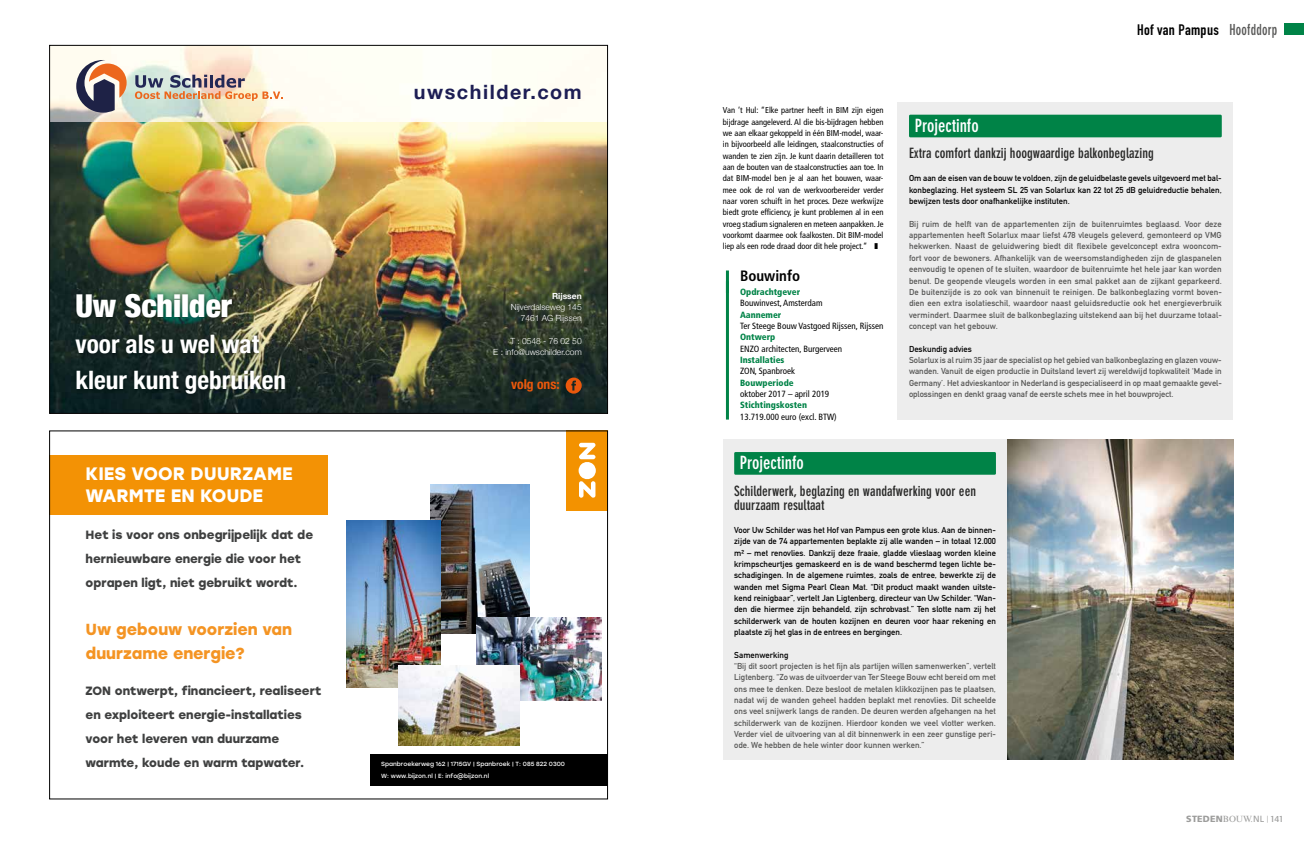
<style>
.page{position:relative;width:1304px;height:842px;background:#fff}
.page>*{position:absolute;margin:0;border:0;box-sizing:border-box;transform-origin:0 0}
.t1{font:900 condensed 31.5px "Helvetica Neue";color:#fff}
.t2{font:700 condensed 25.4px/35.8px "Helvetica Neue";color:#fff}
.t3{font:700 19.7px "Helvetica Neue";letter-spacing:.08em;color:#1d1e54}
.t4{font:700 18px/21.6px "Stolzl";color:#fff}
.t5{font:700 condensed 18px "DIN Neuzeit Grotesk Std";color:#fff}
.t6{font:700 16px/24px "Stolzl";color:#f49423}
.t7{font:15px "DIN Engschrift Std";letter-spacing:.02em;color:#000;scale:1.04 1}
.t8{font:700 condensed 15px "Frutiger LT Std";color:#000}
.t9{font:700 condensed 14px/14px "DIN Neuzeit Grotesk Std";color:#282827}
.t10{font:700 condensed 13.6px "Helvetica Neue";color:#ea580c}
.t11{font:700 12px/24px "Stolzl";color:#3f4040}
.t12{font:condensed 9px "Frutiger LT Std";color:#000}
.t13{font:900 condensed 9px "Frutiger LT Std";color:#008347}
.t14{font:900 9px "Frutiger LT Std";letter-spacing:.02em;color:#9d9d9c}
.t15{font:8.5px/11.3px "DIN Mittelschrift Std";color:#575756;text-align:justify}
.t16{font:8.5px/11.3px "DIN Mittelschrift Std";color:#000;text-align:justify}
.t17{font:condensed 8.5px/11.3px "Frutiger LT Std";letter-spacing:-.005em;color:#000;text-align:justify}
.t18{font:300 8.5px/11.3px "Helvetica Neue";color:#fff;text-align:right}
.t19{font:700 8.5px "Helvetica Neue";color:#fff}
.t20{font:6px/12px "Stolzl";color:#fff}
.s1{font-family:"DIN Neuzeit Grotesk Std";font-weight:700;font-stretch:condensed;color:#575756}
.s2{font-family:"Times New Roman MT Std";font-weight:400}
.s3{font-weight:400}
.s4{font-family:"Quay Sans ITC Std";font-weight:400;font-size:7px}
.s5{font-family:"Quay Sans ITC Std";font-weight:500}
</style>
<div class="page">
<div style="left:1284px;top:24px;width:20px;height:11px;background:#008347"></div>
<img style="left:51px;top:121px;width:555px;height:291px">
<img style="left:66px;top:244px;width:236px;height:165px">
<svg style="left:450px;top:244px;width:144px;height:165px;background:#3e442e"></svg>
<svg style="left:51px;top:45px;width:558px;height:76px"></svg>
<div style="left:50px;top:455px;width:278px;height:60px;background:#f39205"></div>
<img style="left:430px;top:485px;width:99px;height:148px">
<img style="left:346px;top:520px;width:95px;height:168px">
<img style="left:477px;top:617px;width:125px;height:83px">
<img style="left:399px;top:666px;width:120px;height:80px">
<div style="left:566px;top:431px;width:42px;height:80px;background:#f39200"></div>
<svg style="left:579px;top:443px;width:17px;height:55px"></svg>
<div style="left:370px;top:754px;width:238px;height:32px;background:#000"></div>
<div style="left:723px;top:439px;width:284px;height:321px;background:#ededed"></div>
<div style="left:734px;top:452px;width:262px;height:23px;background:#008347"></div>
<div style="left:898px;top:102px;width:335px;height:318px;background:#ededed"></div>
<div style="left:909px;top:115px;width:313px;height:22px;background:#008347"></div>
<hr style="left:726px;top:270px;width:3px;height:23px;background:#008347">
<hr style="left:726px;top:281px;width:3px;height:139px;background:#008347">
<img style="left:1007px;top:439px;width:226px;height:321px">
<h3 class="t3" style="left:414px;top:77px;width:169px">uwschilder.com</h3>
<h1 class="t1" style="left:75px;top:280px;width:158px">Uw Schilder</h1>
<h2 class="t2" style="left:75px;top:324px;width:212px">voor als u wel wat kleur kunt gebruiken</h2>
<h1 class="t1" style="left:75px;top:304px;width:158px">Uw Schilder</h1>
<h2 class="t2" style="left:75px;top:348px;width:185px">voor als u wel wat</h2>
<h3 class="t4" style="left:86px;top:462px;width:209px">KIES VOOR DUURZAME<br>WARMTE EN KOUDE</h3>
<h3 class="t11" style="left:86px;top:522px;width:229px">Het is voor ons onbegrijpelijk dat de hernieuwbare energie die voor het oprapen ligt, niet gebruikt wordt.</h3>
<h3 class="t6" style="left:86px;top:616px;width:208px">Uw gebouw voorzien van duurzame energie?</h3>
<h3 class="t11" style="left:86px;top:678px;width:237px">ZON ontwerpt, financieert, realiseert en exploiteert energie-installaties voor het leveren van duurzame warmte, koude en warm tapwater.</h3>
<p class="t19" style="left:552px;top:289px;width:31px">Rijssen</p>
<p class="t18" style="left:511px;top:301px;width:73px">Nijverdalseweg 145<br>7461 AG Rijssen</p>
<p class="t18" style="left:493px;top:335px;width:90px">T : 0548 - 76 02 50<br>E : info@uwschilder.com</p>
<h3 class="t10" style="left:511px;top:373px;width:50px">volg ons:</h3>
<p class="t19" style="left:552px;top:313px;width:31px">Rijssen</p>
<p class="t18" style="left:521px;top:336px;width:62px">7461 AG Rijssen</p>
<p class="t20" style="left:381px;top:758px;width:185px">Spanbroekerweg 162 | 1715GV | Spanbroek | T: 085 822 0300<br>W: www.bijzon.nl | E: info@bijzon.nl</p>
<h3 class="t7" style="left:1137px;top:21px;width:136px">Hof van Pampus <span class="s1">Hoofddorp</span></h3>
<p class="t17" style="left:723px;top:105px;width:162px">Van ’t Hul: “Elke partner heeft in BIM zijn eigen bijdrage aangeleverd. Al die bis-bijdragen hebben we aan elkaar gekoppeld in één BIM-model, waar&shy;in bijvoorbeeld alle leidingen, staalconstructies of wanden te zien zijn. Je kunt daarin detailleren tot aan de bouten van de staalconstructies aan toe. In dat BIM-model ben je al aan het bouwen, waar&shy;mee ook de rol van de werkvoorbereider verder naar voren schuift in het proces. Deze werkwijze biedt grote efficiency, je kunt problemen al in een vroeg stadium signaleren en meteen aanpakken. Je voorkomt daarmee ook faalkosten. Dit BIM-model liep als een rode draad door dit hele project.” ❚</p>
<h3 class="t8" style="left:740px;top:266px;width:62px">Bouwinfo</h3>
<p class="t13" style="left:740px;top:286px;width:62px">Opdrachtgever</p>
<p class="t12" style="left:740px;top:298px;width:84px">Bouwinvest, Amsterdam</p>
<p class="t13" style="left:740px;top:309px;width:43px">Aannemer</p>
<p class="t12" style="left:740px;top:320px;width:145px">Ter Steege Bouw Vastgoed Rijssen, Rijssen</p>
<p class="t13" style="left:740px;top:332px;width:37px">Ontwerp</p>
<p class="t12" style="left:740px;top:343px;width:104px">ENZO architecten, Burgerveen</p>
<p class="t13" style="left:740px;top:354px;width:46px">Installaties</p>
<p class="t12" style="left:740px;top:366px;width:56px">ZON, Spanbroek</p>
<p class="t13" style="left:740px;top:377px;width:55px">Bouwperiode</p>
<p class="t12" style="left:740px;top:389px;width:91px">oktober 2017 – april 2019</p>
<p class="t13" style="left:740px;top:400px;width:69px">Stichtingskosten</p>
<p class="t12" style="left:740px;top:411px;width:98px">13.719.000 euro (excl. BTW)</p>
<h3 class="t5" style="left:915px;top:115px;width:65px">Projectinfo</h3>
<h3 class="t9" style="left:909px;top:147px;width:246px">Extra comfort dankzij hoogwaardige balkonbeglazing</h3>
<p class="t16" style="left:909px;top:173px;width:314px">Om aan de eisen van de bouw te voldoen, zijn de geluidbelaste gevels uitgevoerd met bal&shy;konbeglazing. Het systeem SL 25 van Solarlux kan 22 tot 25 dB geluidreductie behalen, bewijzen tests door onafhankelijke instituten.</p>
<p class="t15" style="left:909px;top:218px;width:314px">Bij ruim de helft van de appartementen zijn de buitenruimtes beglaasd. Voor deze appartementen heeft Solarlux maar liefst 478 vleugels geleverd, gemonteerd op VMG hekwerken. Naast de geluidwering biedt dit flexibele gevelconcept extra wooncom&shy;fort voor de bewoners. Afhankelijk van de weersomstandigheden zijn de glaspanelen eenvoudig te openen of te sluiten, waardoor de buitenruimte het hele jaar kan worden benut. De geopende vleugels worden in een smal pakket aan de zijkant geparkeerd.<br>De buitenzijde is zo ook van binnenuit te reinigen. De balkonbeglazing vormt boven&shy;dien een extra isolatieschil, waardoor naast geluidsreductie ook het energieverbruik vermindert. Daarmee sluit de balkonbeglazing uitstekend aan bij het duurzame totaal&shy;concept van het gebouw.</p>
<p class="t16" style="left:909px;top:343px;width:64px">Deskundig advies</p>
<p class="t15" style="left:909px;top:354px;width:314px">Solarlux is al ruim 35 jaar de specialist op het gebied van balkonbeglazing en glazen vouw&shy;wanden. Vanuit de eigen productie in Duitsland levert zij wereldwijd topkwaliteit ‘Made in Germany’. Het advieskantoor in Nederland is gespecialiseerd in op maat gemaakte gevel&shy;oplossingen en denkt graag vanaf de eerste schets mee in het bouwproject.</p>
<h3 class="t5" style="left:740px;top:452px;width:65px">Projectinfo</h3>
<h3 class="t9" style="left:734px;top:484px;width:243px">Schilderwerk, beglazing en wandafwerking voor een duurzaam resultaat</h3>
<p class="t16" style="left:734px;top:524px;width:263px">Voor Uw Schilder was het Hof van Pampus een grote klus. Aan de binnen&shy;zijde van de 74 appartementen beplakte zij alle wanden – in totaal 12.000 m² – met renovlies. Dankzij deze fraaie, gladde vlieslaag worden kleine krimpscheurtjes gemaskeerd en is de wand beschermd tegen lichte be&shy;schadigingen. In de algemene ruimtes, zoals de entree, bewerkte zij de wanden met Sigma Pearl Clean Mat. “Dit product maakt wanden uitste&shy;kend reinigbaar”, vertelt Jan Ligtenberg, directeur van Uw Schilder. “Wan&shy;den die hiermee zijn behandeld, zijn schrobvast.” Ten slotte nam zij het schilderwerk van de houten kozijnen en deuren voor haar rekening en plaatste zij het glas in de entrees en bergingen.</p>
<p class="t16" style="left:734px;top:649px;width:56px">Samenwerking</p>
<p class="t15" style="left:734px;top:660px;width:263px">“Bij dit soort projecten is het fijn als partijen willen samenwerken”, vertelt Ligtenberg. “Zo was de uitvoerder van Ter Steege Bouw echt bereid om met ons mee te denken. Deze besloot de metalen klikkozijnen pas te plaatsen, nadat wij de wanden geheel hadden beplakt met renovlies. Dit scheelde ons veel snijwerk langs de randen. De deuren werden afgehangen na het schilderwerk van de kozijnen. Hierdoor konden we veel vlotter werken.<br>Verder viel de uitvoering van al dit binnenwerk in een zeer gunstige peri&shy;ode. We hebben de hele winter door kunnen werken.”</p>
<p class="t14" style="left:1186px;top:813px;width:99px">STEDEN<span class="s2">BOUW.</span><span class="s3">NL</span> <span class="s4">|</span> <span class="s5">141</span></p>
</div>
